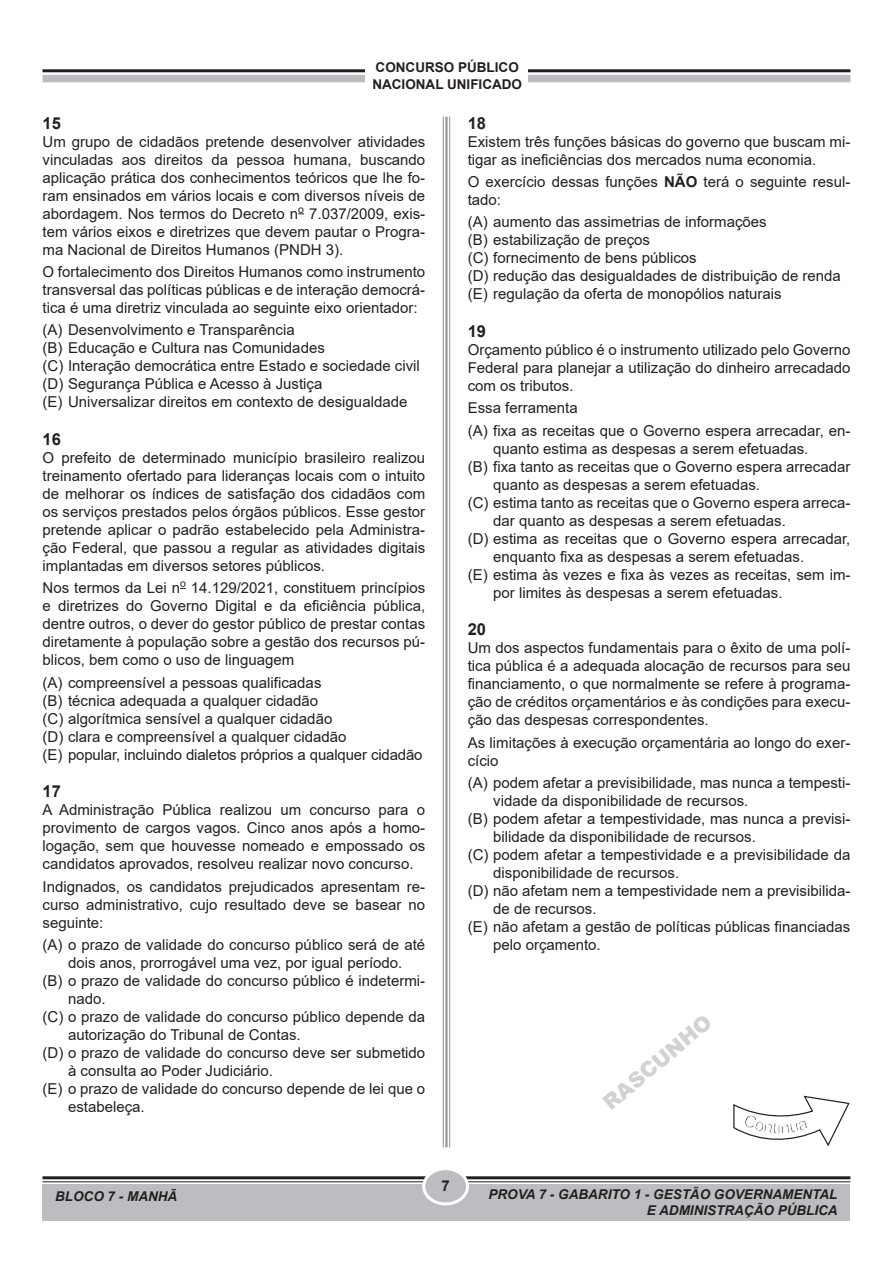
<style>
.page{position:relative;width:893px;height:1263px;background:#fff}
.page>*{position:absolute;margin:0;border:0;box-sizing:border-box;transform-origin:0 0}
.RSCUNHO_MÉDIO{font:900 21px "Arial";color:#d1d2d4}
.NÚMERO{font:700 16.5px "Arial";color:#231f20}
.OPÇÕES{font:15px/18px "Arial";color:#231f20}
.TEXTO{font:15px/18px "Arial";color:#231f20;text-align:justify}
.PERGUNTA{font:15px/18px "Arial";color:#231f20;text-align:justify}
.OPÇÃO_A{font:15px/18px "Arial";color:#231f20}
.t1{font:700 15px "Arial";color:#231f20}
.t2{font:italic 700 13.5px/16.2px "Arial";color:#231f20;text-align:right}
.t3{font:700 13.5px/16.5px "Arial";color:#231f20}
.s1{font-weight:700}
</style>
<div class="page">
<hr style="left:43px;top:1176px;width:807px;height:3px;background:#231f20">
<hr style="left:43px;top:1181px;width:807px;height:1px;background:#231f20">
<div style="left:43px;top:1184px;width:807px;height:36px;background:#bcbdc0"></div>
<div style="left:424px;top:1169px;width:43px;height:35px;background:#bcbdc0;border-radius:50%"></div>
<div style="left:422px;top:1167px;width:47px;height:38px;border:3px solid #fff;border-radius:50%"></div>
<hr style="left:449px;top:117px;width:1px;height:1030px;background:#939598">
<hr style="left:445px;top:117px;width:3px;height:1030px;background:#939598">
<hr style="left:443px;top:117px;width:1px;height:1030px;background:#939598">
<hr style="left:43px;top:69px;width:807px;height:3px;background:#231f20">
<div style="left:43px;top:75px;width:807px;height:7px;background:#bcbdc0"></div>
<div style="left:365px;top:42px;width:162px;height:61px;background:#fff"></div>
<svg style="left:733px;top:1095px;width:117px;height:51px"></svg>
<p class="t3" style="left:372px;top:59px;width:151px">CONCURSO PÚBLICO<br>NACIONAL UNIFICADO</p>
<p class="NÚMERO" style="left:43px;top:111px;width:20px">15</p>
<p class="TEXTO" style="left:43px;top:132px;width:384px">Um grupo de cidadãos pretende desenvolver atividades vinculadas aos direitos da pessoa humana, buscando aplicação prática dos conhecimentos teóricos que lhe fo&shy;ram ensinados em vários locais e com diversos níveis de abordagem. Nos termos do Decreto n<sup>o</sup> 7.037/2009, exis&shy;tem vários eixos e diretrizes que devem pautar o Progra&shy;ma Nacional de Direitos Humanos (PNDH 3).</p>
<p class="PERGUNTA" style="left:43px;top:263px;width:384px">O fortalecimento dos Direitos Humanos como instrumento transversal das políticas públicas e de interação democrá&shy;tica é uma diretriz vinculada ao seguinte eixo orientador:</p>
<p class="OPÇÃO_A" style="left:43px;top:321px;width:254px">(A) Desenvolvimento e Transparência</p>
<p class="OPÇÕES" style="left:43px;top:339px;width:284px">(B) Educação e Cultura nas Comunidades</p>
<p class="OPÇÕES" style="left:43px;top:357px;width:379px">(C) Interação democrática entre Estado e sociedade civil</p>
<p class="OPÇÕES" style="left:43px;top:375px;width:281px">(D) Segurança Pública e Acesso à Justiça</p>
<p class="OPÇÕES" style="left:43px;top:393px;width:366px">(E) Universalizar direitos em contexto de desigualdade</p>
<p class="NÚMERO" style="left:43px;top:428px;width:20px">16</p>
<p class="TEXTO" style="left:43px;top:449px;width:384px">O prefeito de determinado município brasileiro realizou treinamento ofertado para lideranças locais com o intuito de melhorar os índices de satisfação dos cidadãos com os serviços prestados pelos órgãos públicos. Esse gestor pretende aplicar o padrão estabelecido pela Administra&shy;ção Federal, que passou a regular as atividades digitais implantadas em diversos setores públicos.</p>
<p class="PERGUNTA" style="left:43px;top:579px;width:384px">Nos termos da Lei n<sup>o</sup> 14.129/2021, constituem princípios e diretrizes do Governo Digital e da eficiência pública, dentre outros, o dever do gestor público de prestar contas diretamente à população sobre a gestão dos recursos pú&shy;blicos, bem como o uso de linguagem</p>
<p class="OPÇÃO_A" style="left:43px;top:673px;width:280px">(A) compreensível a pessoas qualificadas</p>
<p class="OPÇÕES" style="left:43px;top:691px;width:277px">(B) técnica adequada a qualquer cidadão</p>
<p class="OPÇÕES" style="left:43px;top:709px;width:291px">(C) algorítmica sensível a qualquer cidadão</p>
<p class="OPÇÕES" style="left:43px;top:727px;width:305px">(D) clara e compreensível a qualquer cidadão</p>
<p class="OPÇÕES" style="left:43px;top:745px;width:382px">(E) popular, incluindo dialetos próprios a qualquer cidadão</p>
<p class="NÚMERO" style="left:43px;top:780px;width:20px">17</p>
<p class="TEXTO" style="left:43px;top:801px;width:384px">A Administração Pública realizou um concurso para o provimento de cargos vagos. Cinco anos após a homo&shy;logação, sem que houvesse nomeado e empossado os candidatos aprovados, resolveu realizar novo concurso.</p>
<p class="PERGUNTA" style="left:43px;top:877px;width:384px">Indignados, os candidatos prejudicados apresentam re&shy;curso administrativo, cujo resultado deve se basear no seguinte:</p>
<p class="OPÇÃO_A" style="left:43px;top:935px;width:384px;text-align:center">(A) o prazo de validade do concurso público será de até dois anos, prorrogável uma vez, por igual período.</p>
<p class="OPÇÕES" style="left:68px;top:971px;width:359px;text-indent:-26px">(B) o prazo de validade do concurso público é indetermi&shy;nado.</p>
<p class="OPÇÕES" style="left:68px;top:1007px;width:359px;text-indent:-26px">(C) o prazo de validade do concurso público depende da autorização do Tribunal de Contas.</p>
<p class="OPÇÕES" style="left:68px;top:1043px;width:359px;text-indent:-26px">(D) o prazo de validade do concurso deve ser submetido à consulta ao Poder Judiciário.</p>
<p class="OPÇÕES" style="left:68px;top:1079px;width:359px;text-indent:-26px">(E) o prazo de validade do concurso depende de lei que o estabeleça.</p>
<p class="NÚMERO" style="left:468px;top:111px;width:20px">18</p>
<p class="TEXTO" style="left:468px;top:132px;width:384px">Existem três funções básicas do governo que buscam mi&shy;tigar as ineficiências dos mercados numa economia.</p>
<p class="PERGUNTA" style="left:468px;top:173px;width:384px">O exercício dessas funções <span class="s1">NÃO</span> terá o seguinte resul&shy;tado:</p>
<p class="OPÇÃO_A" style="left:468px;top:213px;width:300px">(A) aumento das assimetrias de informações</p>
<p class="OPÇÕES" style="left:468px;top:231px;width:184px">(B) estabilização de preços</p>
<p class="OPÇÕES" style="left:468px;top:249px;width:230px">(C) fornecimento de bens públicos</p>
<p class="OPÇÕES" style="left:468px;top:267px;width:375px">(D) redução das desigualdades de distribuição de renda</p>
<p class="OPÇÕES" style="left:468px;top:285px;width:315px">(E) regulação da oferta de monopólios naturais</p>
<p class="NÚMERO" style="left:468px;top:320px;width:20px">19</p>
<p class="TEXTO" style="left:468px;top:341px;width:384px">Orçamento público é o instrumento utilizado pelo Governo Federal para planejar a utilização do dinheiro arrecadado com os tributos.</p>
<p class="PERGUNTA" style="left:468px;top:399px;width:112px">Essa ferramenta</p>
<p class="OPÇÃO_A" style="left:493px;top:421px;width:359px;text-indent:-26px">(A) fixa as receitas que o Governo espera arrecadar, en&shy;quanto estima as despesas a serem efetuadas.</p>
<p class="OPÇÕES" style="left:493px;top:457px;width:359px;text-indent:-26px">(B) fixa tanto as receitas que o Governo espera arrecadar quanto as despesas a serem efetuadas.</p>
<p class="OPÇÕES" style="left:493px;top:493px;width:359px;text-indent:-26px">(C) estima tanto as receitas que o Governo espera arreca&shy;dar quanto as despesas a serem efetuadas.</p>
<p class="OPÇÕES" style="left:493px;top:529px;width:359px;text-indent:-26px">(D) estima as receitas que o Governo espera arrecadar, enquanto fixa as despesas a serem efetuadas.</p>
<p class="OPÇÕES" style="left:493px;top:565px;width:359px;text-indent:-26px">(E) estima às vezes e fixa às vezes as receitas, sem im&shy;por limites às despesas a serem efetuadas.</p>
<p class="NÚMERO" style="left:468px;top:618px;width:20px">20</p>
<p class="TEXTO" style="left:468px;top:639px;width:384px">Um dos aspectos fundamentais para o êxito de uma polí&shy;tica pública é a adequada alocação de recursos para seu financiamento, o que normalmente se refere à programa&shy;ção de créditos orçamentários e às condições para execu&shy;ção das despesas correspondentes.</p>
<p class="PERGUNTA" style="left:468px;top:733px;width:384px">As limitações à execução orçamentária ao longo do exer&shy;cício</p>
<p class="OPÇÃO_A" style="left:493px;top:773px;width:359px;text-indent:-26px">(A) podem afetar a previsibilidade, mas nunca a tempesti&shy;vidade da disponibilidade de recursos.</p>
<p class="OPÇÕES" style="left:493px;top:809px;width:359px;text-indent:-26px">(B) podem afetar a tempestividade, mas nunca a previsi&shy;bilidade da disponibilidade de recursos.</p>
<p class="OPÇÕES" style="left:493px;top:845px;width:359px;text-indent:-26px">(C) podem afetar a tempestividade e a previsibilidade da disponibilidade de recursos.</p>
<p class="OPÇÕES" style="left:493px;top:881px;width:359px;text-indent:-26px">(D) não afetam nem a tempestividade nem a previsibilida&shy;de de recursos.</p>
<p class="OPÇÕES" style="left:493px;top:917px;width:359px;text-indent:-26px">(E) não afetam a gestão de políticas públicas financiadas pelo orçamento.</p>
<p class="RSCUNHO_MÉDIO" style="left:596px;top:1094px;width:136px;rotate:-40deg">RASCUNHO</p>
<p class="t2" style="left:55px;top:1189px;width:124px">BLOCO 7 - MANHÃ</p>
<p class="t1" style="left:441px;top:1175px;width:10px">7</p>
<p class="t2" style="left:488px;top:1187px;width:351px">PROVA 7 - GABARITO 1 - GESTÃO GOVERNAMENTAL<br>E ADMINISTRAÇÃO PÚBLICA</p>
</div>
